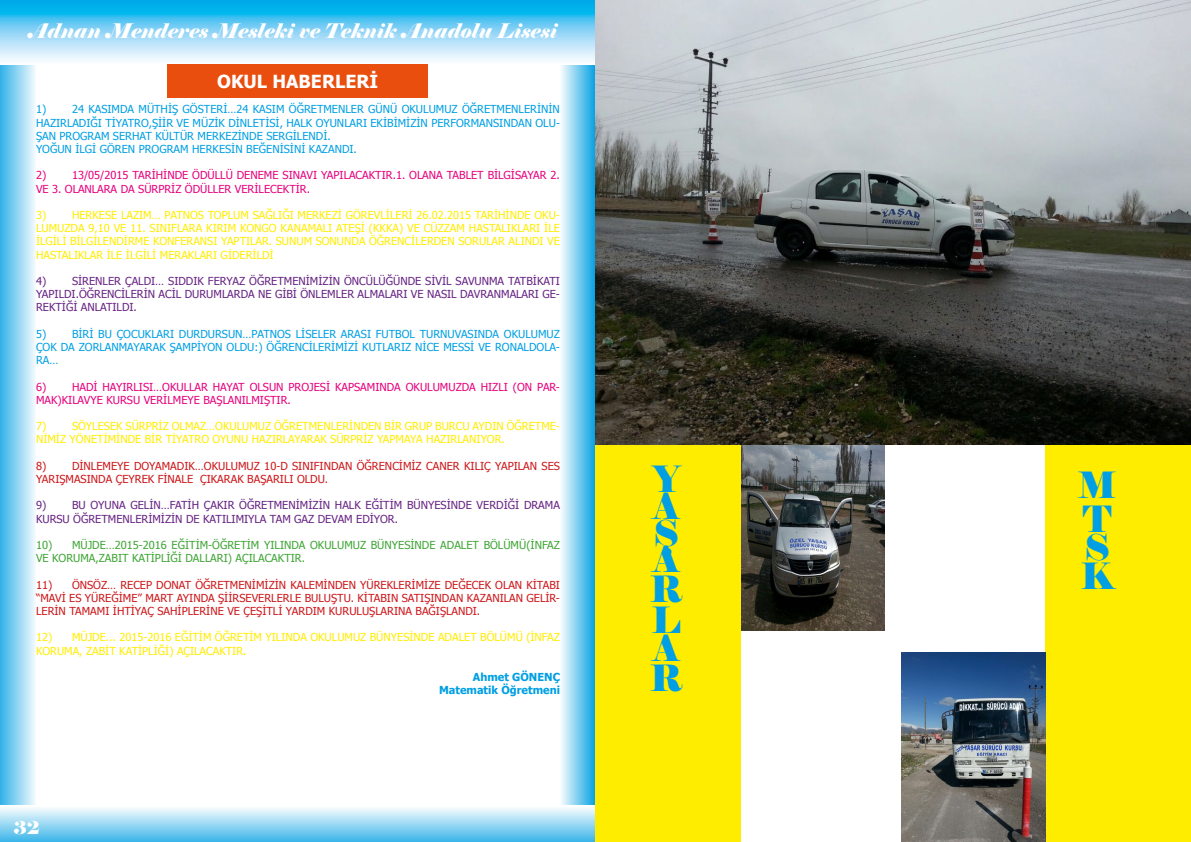
<style>
.page{position:relative;width:1191px;height:842px;background:#fff}
.page>*{position:absolute;margin:0;border:0;box-sizing:border-box;transform-origin:0 0}
.t1{font:36px/26.4px "Elephant";color:#009fe3;text-align:justify}
.t2{font:italic 20px "Elephant";color:#fff}
.t3{font:700 18px "Tahoma";color:#fff}
.t4{font:18px "Elephant";color:#fff}
.t5{font:11px/13.2px "Tahoma";color:#ffed00}
.t6{font:11px/13.2px "Tahoma";color:#009fe3}
.t7{font:11px/13.2px "Tahoma";color:#cd171a}
.t8{font:11px/13.2px "Tahoma";color:#662383;text-align:justify}
.t9{font:11px/13.2px "Tahoma";color:#e6007d}
.t10{font:11px/13.2px "Tahoma";color:#3fa535}
.t11{font:700 11px/13.2px "Tahoma";color:#009fe3;text-align:right}
</style>
<div class="page">
<div style="left:0;top:806px;width:595px;height:36px;background:linear-gradient(to bottom,#fcfefe,#40b7ea)"></div>
<div style="left:0;top:63px;width:36px;height:741px;background:linear-gradient(to right,#33b2e8,#eef8fd)"></div>
<svg style="left:561px;top:65px;width:34px;height:740px;background:#81cff0"></svg>
<svg style="left:0;top:0;width:595px;height:65px;background:#80d2f3"></svg>
<div style="left:167px;top:65px;width:261px;height:33px;background:#e94e0f"></div>
<div style="left:595px;top:444px;width:146px;height:398px;background:#ffed00"></div>
<div style="left:1045px;top:444px;width:146px;height:398px;background:#ffed00"></div>
<img style="left:595px;top:0;width:596px;height:444px">
<img style="left:741px;top:445px;width:143px;height:185px">
<img style="left:901px;top:652px;width:144px;height:190px">
<h2 class="t2" style="left:28px;top:19px;width:530px">Adnan Menderes Mesleki ve Teknik Anadolu Lisesi</h2>
<h3 class="t3" style="left:217px;top:69px;width:162px">OKUL HABERLERİ</h3>
<p class="t6" style="left:36px;top:102px;width:525px">1) 24 KASIMDA MÜTHİŞ GÖSTERİ…24 KASIM ÖĞRETMENLER GÜNÜ OKULUMUZ ÖĞRETMENLERİNİN HAZIRLADIĞI TİYATRO,ŞİİR VE MÜZİK DİNLETİSİ, HALK OYUNLARI EKİBİMİZİN PERFORMANSINDAN OLU-ŞAN PROGRAM SERHAT KÜLTÜR MERKEZİNDE SERGİLENDİ.<br>YOĞUN İLGİ GÖREN PROGRAM HERKESİN BEĞENİSİNİ KAZANDI.</p>
<p class="t9" style="left:36px;top:168px;width:525px">2) 13/05/2015 TARİHİNDE ÖDÜLLÜ DENEME SINAVI YAPILACAKTIR.1. OLANA TABLET BİLGİSAYAR 2.<br>VE 3. OLANLARA DA SÜRPRİZ ÖDÜLLER VERİLECEKTİR.</p>
<p class="t5" style="left:36px;top:208px;width:525px;text-align:justify">3) HERKESE LAZIM… PATNOS TOPLUM SAĞLIĞI MERKEZİ GÖREVLİLERİ 26.02.2015 TARİHİNDE OKU-LUMUZDA 9,10 VE 11. SINIFLARA KIRIM KONGO KANAMALI ATEŞİ (KKKA) VE CÜZZAM HASTALIKLARI İLE İLGİLİ BİLGİLENDİRME KONFERANSI YAPTILAR. SUNUM SONUNDA ÖĞRENCİLERDEN SORULAR ALINDI VE HASTALIKLAR İLE İLGİLİ MERAKLARI GİDERİLDİ</p>
<p class="t8" style="left:36px;top:274px;width:525px">4) SİRENLER ÇALDI… SIDDIK FERYAZ ÖĞRETMENİMİZİN ÖNCÜLÜĞÜNDE SİVİL SAVUNMA TATBİKATI YAPILDI.ÖĞRENCİLERİN ACİL DURUMLARDA NE GİBİ ÖNLEMLER ALMALARI VE NASIL DAVRANMALARI GE-REKTİĞİ ANLATILDI.</p>
<p class="t6" style="left:36px;top:327px;width:525px;text-align:justify">5) BİRİ BU ÇOCUKLARI DURDURSUN…PATNOS LİSELER ARASI FUTBOL TURNUVASINDA OKULUMUZ ÇOK DA ZORLANMAYARAK ŞAMPİYON OLDU:) ÖĞRENCİLERİMİZİ KUTLARIZ NİCE MESSİ VE RONALDOLA-RA…</p>
<p class="t9" style="left:36px;top:379px;width:525px">6) HADİ HAYIRLISI…OKULLAR HAYAT OLSUN PROJESİ KAPSAMINDA OKULUMUZDA HIZLI (ON PAR-<br>MAK)KILAVYE KURSU VERİLMEYE BAŞLANILMIŞTIR.</p>
<p class="t5" style="left:36px;top:419px;width:525px">7) SÖYLESEK SÜRPRİZ OLMAZ…OKULUMUZ ÖĞRETMENLERİNDEN BİR GRUP BURCU AYDIN ÖĞRETME-<br>NİMİZ YÖNETİMİNDE BİR TİYATRO OYUNU HAZIRLAYARAK SÜRPRİZ YAPMAYA HAZIRLANIYOR.</p>
<p class="t7" style="left:36px;top:459px;width:525px">8) DİNLEMEYE DOYAMADIK…OKULUMUZ 10-D SINIFINDAN ÖĞRENCİMİZ CANER KILIÇ YAPILAN SES<br>YARIŞMASINDA ÇEYREK FİNALE ÇIKARAK BAŞARILI OLDU.</p>
<p class="t8" style="left:36px;top:498px;width:525px">9) BU OYUNA GELİN…FATİH ÇAKIR ÖĞRETMENİMİZİN HALK EĞİTİM BÜNYESİNDE VERDİĞİ DRAMA<br>KURSU ÖĞRETMENLERİMİZİN DE KATILIMIYLA TAM GAZ DEVAM EDİYOR.</p>
<p class="t10" style="left:36px;top:538px;width:525px">10) MÜJDE…2015-2016 EĞİTİM-ÖĞRETİM YILINDA OKULUMUZ BÜNYESİNDE ADALET BÖLÜMÜ(İNFAZ<br>VE KORUMA,ZABIT KATİPLİĞİ DALLARI) AÇILACAKTIR.</p>
<p class="t7" style="left:36px;top:577px;width:525px;text-align:justify">11) ÖNSÖZ… RECEP DONAT ÖĞRETMENİMİZİN KALEMİNDEN YÜREKLERİMİZE DEĞECEK OLAN KİTABI “MAVİ ES YÜREĞİME” MART AYINDA ŞİİRSEVERLERLE BULUŞTU. KİTABIN SATIŞINDAN KAZANILAN GELİR-LERİN TAMAMI İHTİYAÇ SAHİPLERİNE VE ÇEŞİTLİ YARDIM KURULUŞLARINA BAĞIŞLANDI.</p>
<p class="t5" style="left:36px;top:630px;width:525px">12) MÜJDE... 2015-2016 EĞİTİM ÖĞRETİM YILINDA OKULUMUZ BÜNYESİNDE ADALET BÖLÜMÜ (İNFAZ<br>KORUMA, ZABİT KATİPLİĞİ) AÇILACAKTIR.</p>
<p class="t11" style="left:439px;top:670px;width:123px">Ahmet GÖNENÇ<br>Matematik Öğretmeni</p>
<h3 class="t4" style="left:14px;top:816px;width:28px">32</h3>
<h1 class="t1" style="left:653px;top:467px;width:28px">Y A Ş A</h1>
<h1 class="t1" style="left:650px;top:575px;width:34px;line-height:29.7px">R L A R</h1>
<h1 class="t1" style="left:1078px;top:469px;width:40px;line-height:33.9px">M<br>T</h1>
<h1 class="t1" style="left:1080px;top:533px;width:35px;line-height:29.6px">S<br>K</h1>
</div>
